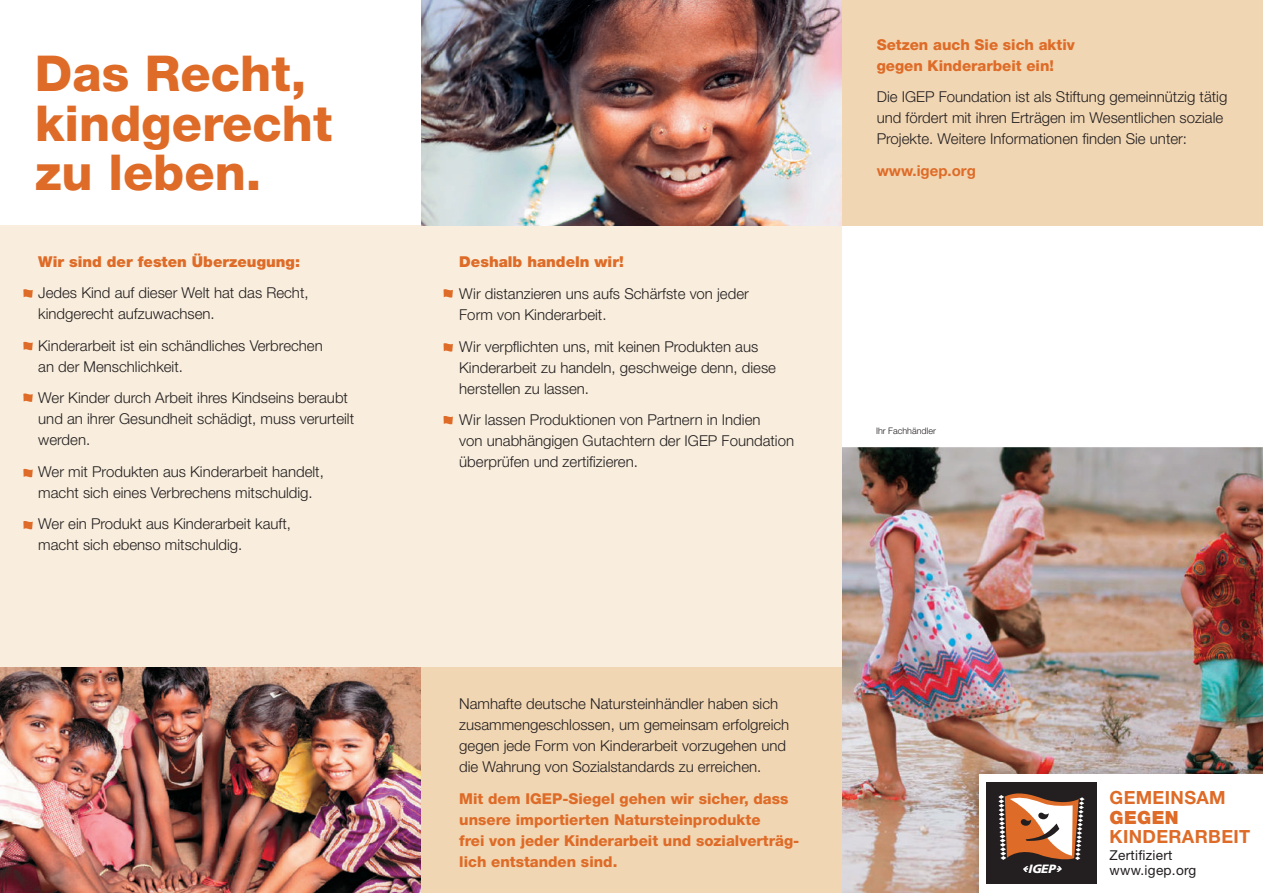
<style>
.page{position:relative;width:1263px;height:893px;background:#fff}
.page>*{position:absolute;margin:0;border:0;box-sizing:border-box;transform-origin:0 0}
.t1{font:800 49.5px/49.5px "Helvetica Neue";color:#de6b27}
.t2{font:700 18.15px "Helvetica Neue";letter-spacing:.02em;color:#de6b27}
.t3{font:900 18.15px "Helvetica Neue";letter-spacing:.02em;color:#de6b27}
.t4{font:300 15px/21px "Helvetica Neue";color:#231f20}
.t5{font:800 15px/21px "Helvetica Neue";color:#de6b27}
.t6{font:900 15px "Helvetica Neue";color:#de6b27}
.t7{font:700 15px "Helvetica Neue";color:#de6b27}
.t8{font:13.65px "Helvetica Neue";letter-spacing:.02em;color:#231f20}
.t9{font:italic 900 12px "Frutiger";color:#fff}
.t10{font:300 9px "Helvetica Neue";color:#231f20}
</style>
<div class="page">
<div style="left:0;top:225px;width:842px;height:443px;background:#f9eedd"></div>
<img style="left:842px;top:447px;width:421px;height:446px">
<div style="left:842px;top:0;width:421px;height:225px;background:#f1d6b3"></div>
<img style="left:421px;top:0;width:421px;height:225px">
<div style="left:421px;top:668px;width:421px;height:225px;background:#f1d6b3"></div>
<img style="left:0;top:668px;width:421px;height:225px">
<svg style="left:23px;top:289px;width:10px;height:9px"></svg>
<svg style="left:443px;top:289px;width:10px;height:9px"></svg>
<svg style="left:23px;top:342px;width:10px;height:8px"></svg>
<svg style="left:443px;top:343px;width:10px;height:9px"></svg>
<svg style="left:23px;top:393px;width:10px;height:9px"></svg>
<svg style="left:443px;top:416px;width:10px;height:9px"></svg>
<svg style="left:23px;top:469px;width:10px;height:9px"></svg>
<svg style="left:23px;top:521px;width:10px;height:9px"></svg>
<img style="left:967px;top:763px;width:296px;height:130px">
<div style="left:979px;top:774px;width:284px;height:119px;background:#fff"></div>
<div style="left:986px;top:782px;width:111px;height:102px;background:#231f20"></div>
<svg style="left:998px;top:793px;width:86px;height:79px"></svg>
<h1 class="t1" style="left:35px;top:49px;width:299px">Das Recht, kindgerecht zu leben.</h1>
<p class="t6" style="left:38px;top:253px;width:263px">Wir sind der festen Überzeugung:</p>
<p class="t4" style="left:38px;top:282px;width:272px">Jedes Kind auf dieser Welt hat das Recht, kindgerecht aufzuwachsen.</p>
<p class="t4" style="left:38px;top:335px;width:286px">Kinderarbeit ist ein schändliches Verbrechen an der Menschlichkeit.</p>
<p class="t4" style="left:38px;top:387px;width:317px">Wer Kinder durch Arbeit ihres Kindseins beraubt und an ihrer Gesundheit schädigt, muss verurteilt werden.</p>
<p class="t4" style="left:38px;top:461px;width:287px">Wer mit Produkten aus Kinderarbeit handelt, macht sich eines Verbrechens mitschuldig.</p>
<p class="t4" style="left:38px;top:513px;width:254px">Wer ein Produkt aus Kinderarbeit kauft, macht sich ebenso mitschuldig.</p>
<p class="t6" style="left:459px;top:253px;width:166px">Deshalb handeln wir!</p>
<p class="t4" style="left:459px;top:283px;width:291px">Wir distanzieren uns aufs Schärfste von jeder<br>Form von Kinderarbeit.</p>
<p class="t4" style="left:459px;top:335px;width:318px">Wir verpflichten uns, mit keinen Produkten aus<br>Kinderarbeit zu handeln, geschweige denn, diese herstellen zu lassen.</p>
<p class="t4" style="left:459px;top:409px;width:336px">Wir lassen Produktionen von Partnern in Indien<br>von unabhängigen Gutachtern der IGEP Foundation überprüfen und zertifizieren.</p>
<p class="t5" style="left:877px;top:34px;width:200px">Setzen auch Sie sich aktiv gegen Kinderarbeit ein!</p>
<p class="t4" style="left:877px;top:86px;width:352px">Die IGEP Foundation ist als Stiftung gemeinnützig tätig und fördert mit ihren Erträgen im Wesentlichen soziale<br>Projekte. Weitere Informationen finden Sie unter:</p>
<p class="t7" style="left:877px;top:161px;width:101px">www.igep.org</p>
<p class="t10" style="left:876px;top:426px;width:61px">Ihr Fachhändler</p>
<p class="t4" style="left:459px;top:693px;width:332px">Namhafte deutsche Natursteinhändler haben sich zusammengeschlossen, um gemeinsam erfolgreich gegen jede Form von Kinderarbeit vorzugehen und die Wahrung von Sozialstandards zu erreichen.</p>
<p class="t5" style="left:459px;top:788px;width:342px">Mit dem IGEP-Siegel gehen wir sicher, dass unsere importierten Natursteinprodukte<br>frei von jeder Kinderarbeit und sozialverträg&shy;lich entstanden sind.</p>
<p class="t2" style="left:1109px;top:787px;width:118px">GEMEINSAM</p>
<p class="t3" style="left:1109px;top:806px;width:71px">GEGEN</p>
<p class="t2" style="left:1109px;top:825px;width:142px">KINDERARBEIT</p>
<p class="t8" style="left:1109px;top:847px;width:64px">Zertifiziert</p>
<p class="t9" style="left:1028px;top:861px;width:32px">IGEP</p>
<p class="t8" style="left:1109px;top:862px;width:88px">www.igep.org</p>
</div>
